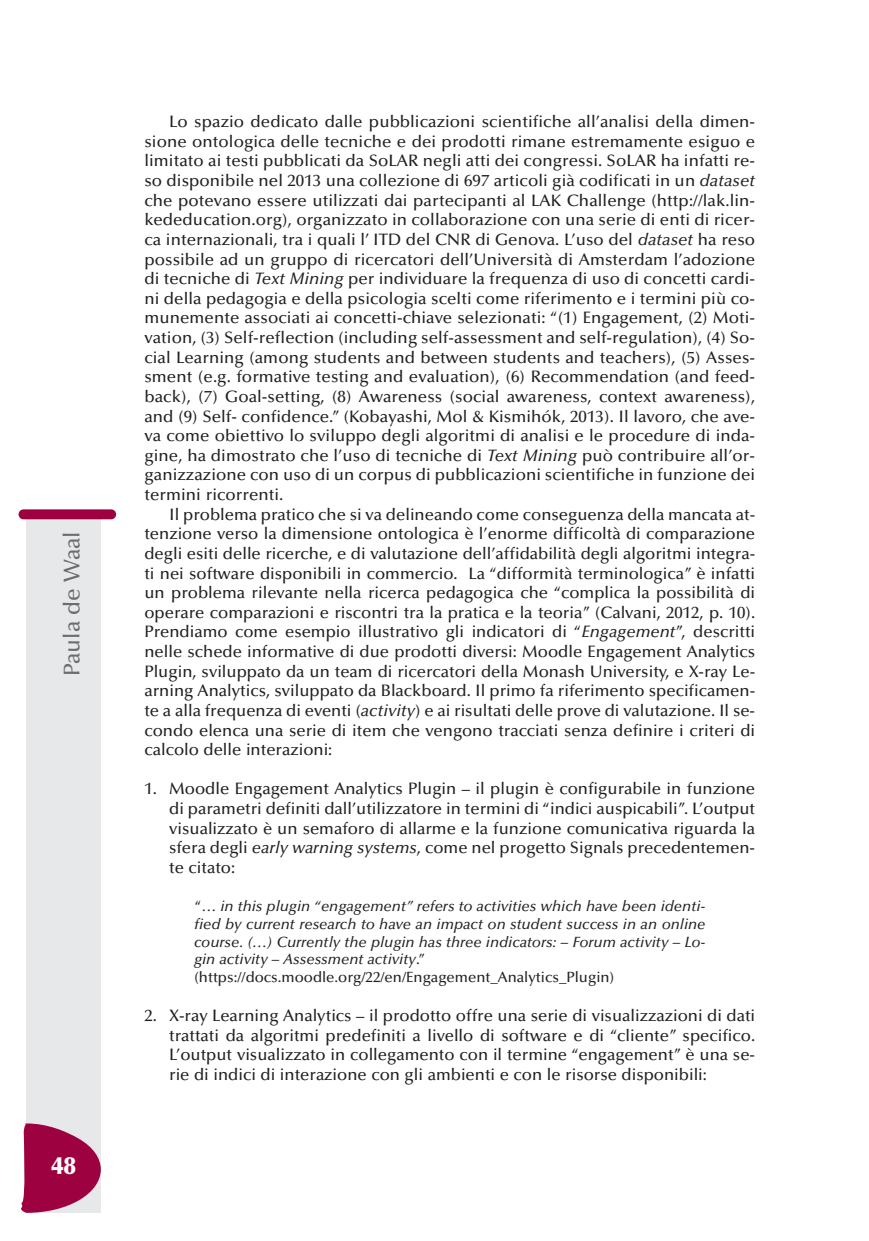
<style>
.page{position:relative;width:869px;height:1241px;background:#fff}
.page>*{position:absolute;margin:0;border:0;box-sizing:border-box;transform-origin:0 0}
.t1{font:900 24.5px "Optima";color:#fff}
.t2{font:500 22.75px "Optima";color:#6c6d70}
.t3{font:500 16.62px/19.6px "Optima";color:#231f20;text-align:justify}
.t4{font:italic 500 14.88px/17.8px "Optima";color:#231f20}
.s1{font-style:italic}
.s2{font-style:normal}
</style>
<div class="page">
<div style="left:27px;top:517px;width:74px;height:695px;background:#e7e8e9"></div>
<div style="left:19px;top:509px;width:97px;height:10px;background:#9d0140;border-radius:5px"></div>
<svg style="left:21px;top:1122px;width:80px;height:90px"></svg>
<h2 class="t2" style="left:63px;top:676px;width:146px;rotate:-90deg">Paula de Waal</h2>
<h1 class="t1" style="left:52px;top:1155px;width:26px">48</h1>
<p class="t3" style="left:144px;top:113px;width:612px;text-indent:25px">Lo spazio dedicato dalle pubblicazioni scientifiche all’analisi della dimen&shy;sione ontologica delle tecniche e dei prodotti rimane estremamente esiguo e limitato ai testi pubblicati da SoLAR negli atti dei congressi. SoLAR ha infatti re&shy;so disponibile nel 2013 una collezione di 697 articoli già codificati in un <span class="s1">dataset </span>che potevano essere utilizzati dai partecipanti al LAK Challenge (http://lak.lin&shy;kededucation.org), organizzato in collaborazione con una serie di enti di ricer&shy;ca internazionali, tra i quali l’ ITD del CNR di Genova. L’uso del <span class="s1">dataset</span> ha reso possibile ad un gruppo di ricercatori dell’Università di Amsterdam l’adozione di tecniche di <span class="s1">Text Mining</span> per individuare la frequenza di uso di concetti cardi&shy;ni della pedagogia e della psicologia scelti come riferimento e i termini più co&shy;munemente associati ai concetti-chiave selezionati: “(1) Engagement, (2) Moti&shy;vation, (3) Self-reflection (including self-assessment and self-regulation), (4) So&shy;cial Learning (among students and between students and teachers), (5) Asses&shy;sment (e.g. formative testing and evaluation), (6) Recommendation (and feed&shy;back), (7) Goal-setting, (8) Awareness (social awareness, context awareness), and (9) Self- confidence.” (Kobayashi, Mol &amp; Kismihók, 2013). Il lavoro, che ave&shy;va come obiettivo lo sviluppo degli algoritmi di analisi e le procedure di inda&shy;gine, ha dimostrato che l’uso di tecniche di <span class="s1">Text Mining</span> può contribuire all’or&shy;ganizzazione con uso di un corpus di pubblicazioni scientifiche in funzione dei termini ricorrenti.</p>
<p class="t3" style="left:144px;top:506px;width:612px;text-indent:25px">Il problema pratico che si va delineando come conseguenza della mancata at&shy;tenzione verso la dimensione ontologica è l’enorme difficoltà di comparazione degli esiti delle ricerche, e di valutazione dell’affidabilità degli algoritmi integra&shy;ti nei software disponibili in commercio. La “difformità terminologica” è infatti un problema rilevante nella ricerca pedagogica che “complica la possibilità di operare comparazioni e riscontri tra la pratica e la teoria” (Calvani, 2012, p. 10).<br>Prendiamo come esempio illustrativo gli indicatori di “<span class="s1">Engagement</span>”, descritti nelle schede informative di due prodotti diversi: Moodle Engagement Analytics Plugin, sviluppato da un team di ricercatori della Monash University, e X-ray Le&shy;arning Analytics, sviluppato da Blackboard. Il primo fa riferimento specificamen&shy;te a alla frequenza di eventi (<span class="s1">activity</span>) e ai risultati delle prove di valutazione. Il se&shy;condo elenca una serie di item che vengono tracciati senza definire i criteri di calcolo delle interazioni:</p>
<p class="t3" style="left:169px;top:780px;width:587px;text-indent:-25px">1. Moodle Engagement Analytics Plugin – il plugin è configurabile in funzione di parametri definiti dall’utilizzatore in termini di “indici auspicabili”. L’output visualizzato è un semaforo di allarme e la funzione comunicativa riguarda la sfera degli <span class="s1">early warning systems</span>, come nel progetto Signals precedentemen&shy;te citato:</p>
<p class="t4" style="left:194px;top:898px;width:512px"><span class="s2">“…</span> in this plugin “engagement” refers to activities which have been identi&shy;fied by current research to have an impact on student success in an online course. (…) Currently the plugin has three indicators: – Forum activity – Lo&shy;gin activity – Assessment activity<span class="s2">.” (https://docs.moodle.org/22/en/Engagement_Analytics_Plugin)</span></p>
<p class="t3" style="left:169px;top:1007px;width:587px;text-indent:-25px">2. X-ray Learning Analytics – il prodotto offre una serie di visualizzazioni di dati trattati da algoritmi predefiniti a livello di software e di “cliente” specifico.<br>L’output visualizzato in collegamento con il termine “engagement” è una se&shy;rie di indici di interazione con gli ambienti e con le risorse disponibili:</p>
</div>
